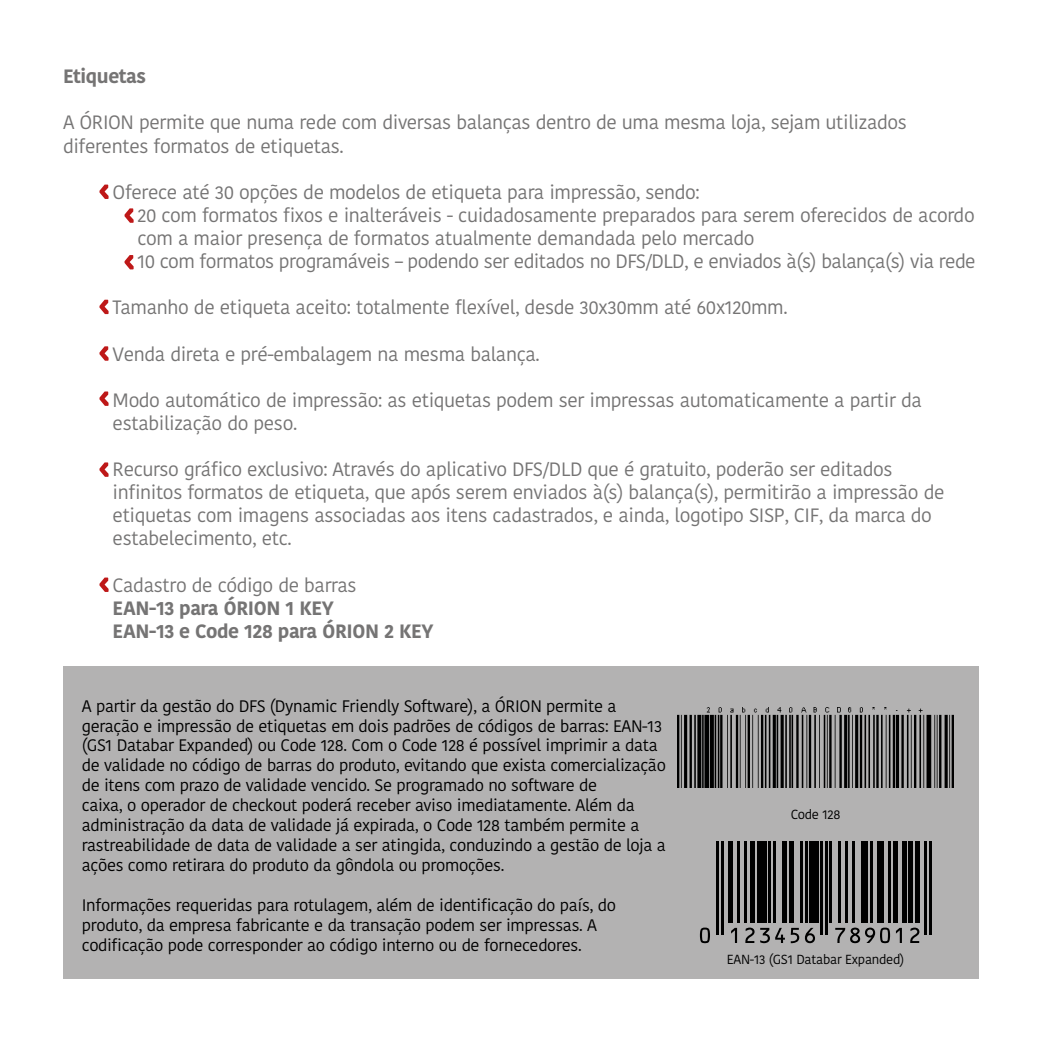
<style>
.page{position:relative;width:1042px;height:1042px;background:#fff}
.page>*{position:absolute;margin:0;border:0;box-sizing:border-box;transform-origin:0 0}
.t1{font:19.25px/23.1px "Kohinoor Telugu";letter-spacing:-.02em;color:#757474}
.t2{font:700 19.25px/23.1px "Kohinoor Telugu";letter-spacing:-.02em;color:#757474}
.t3{font:16.62px/19.9px "Kohinoor Telugu";letter-spacing:-.02em;color:#000}
.t4{font:13.12px "Kohinoor Telugu";letter-spacing:-.02em;color:#000}
</style>
<div class="page">
<svg style="left:99px;top:185px;width:10px;height:14px"></svg>
<svg style="left:125px;top:208px;width:9px;height:15px"></svg>
<svg style="left:125px;top:255px;width:9px;height:14px"></svg>
<svg style="left:99px;top:346px;width:10px;height:15px"></svg>
<svg style="left:99px;top:300px;width:10px;height:14px"></svg>
<svg style="left:99px;top:391px;width:10px;height:15px"></svg>
<svg style="left:99px;top:577px;width:10px;height:15px"></svg>
<svg style="left:99px;top:462px;width:10px;height:15px"></svg>
<div style="left:63px;top:666px;width:916px;height:313px;background:#b3b2b2"></div>
<img style="left:677px;top:707px;width:277px;height:81px">
<hr style="left:717px;top:841px;width:2px;height:93px;background:#000">
<hr style="left:721px;top:841px;width:2px;height:93px;background:#000">
<hr style="left:728px;top:841px;width:4px;height:82px;background:#000">
<hr style="left:737px;top:841px;width:2px;height:82px;background:#000">
<hr style="left:744px;top:841px;width:2px;height:82px;background:#000">
<div style="left:750px;top:841px;width:5px;height:82px;background:#000"></div>
<div style="left:757px;top:841px;width:9px;height:82px;background:#000"></div>
<hr style="left:769px;top:841px;width:2px;height:82px;background:#000">
<hr style="left:773px;top:841px;width:2px;height:82px;background:#000">
<div style="left:782px;top:841px;width:5px;height:82px;background:#000"></div>
<hr style="left:789px;top:841px;width:4px;height:82px;background:#000">
<hr style="left:800px;top:841px;width:2px;height:82px;background:#000">
<hr style="left:805px;top:841px;width:2px;height:82px;background:#000">
<div style="left:809px;top:841px;width:9px;height:82px;background:#000"></div>
<hr style="left:820px;top:841px;width:3px;height:93px;background:#000">
<hr style="left:825px;top:841px;width:2px;height:93px;background:#000">
<hr style="left:829px;top:841px;width:3px;height:82px;background:#000">
<hr style="left:839px;top:841px;width:2px;height:82px;background:#000">
<hr style="left:845px;top:841px;width:3px;height:82px;background:#000">
<hr style="left:852px;top:841px;width:2px;height:82px;background:#000">
<div style="left:861px;top:841px;width:7px;height:82px;background:#000"></div>
<hr style="left:870px;top:841px;width:2px;height:82px;background:#000">
<div style="left:877px;top:841px;width:7px;height:82px;background:#000"></div>
<hr style="left:888px;top:841px;width:2px;height:82px;background:#000">
<hr style="left:893px;top:841px;width:4px;height:82px;background:#000">
<hr style="left:902px;top:841px;width:4px;height:82px;background:#000">
<div style="left:908px;top:841px;width:5px;height:82px;background:#000"></div>
<div style="left:915px;top:841px;width:5px;height:82px;background:#000"></div>
<hr style="left:924px;top:841px;width:3px;height:93px;background:#000">
<hr style="left:929px;top:841px;width:2px;height:93px;background:#000">
<svg style="left:700px;top:927px;width:10px;height:16px"></svg>
<svg style="left:731px;top:928px;width:6px;height:15px"></svg>
<svg style="left:745px;top:927px;width:9px;height:16px"></svg>
<svg style="left:760px;top:928px;width:25px;height:15px"></svg>
<svg style="left:791px;top:928px;width:8px;height:15px"></svg>
<svg style="left:805px;top:928px;width:10px;height:15px"></svg>
<svg style="left:835px;top:927px;width:55px;height:16px"></svg>
<svg style="left:896px;top:928px;width:6px;height:15px"></svg>
<svg style="left:910px;top:927px;width:9px;height:16px"></svg>
<p class="t2" style="left:63px;top:65px;width:84px">Etiquetas</p>
<p class="t1" style="left:63px;top:111px;width:845px">A ÓRION permite que numa rede com diversas balanças dentro de uma mesma loja, sejam utilizados diferentes formatos de etiquetas.</p>
<p class="t1" style="left:137px;top:181px;width:840px;text-indent:-25px">Oferece até 30 opções de modelos de etiqueta para impressão, sendo:<br>20 com formatos fixos e inalteráveis - cuidadosamente preparados para serem oferecidos de acordo com a maior presença de formatos atualmente demandada pelo mercado<br>10 com formatos programáveis – podendo ser editados no DFS/DLD, e enviados à(s) balança(s) via rede</p>
<p class="t1" style="left:113px;top:296px;width:676px">Tamanho de etiqueta aceito: totalmente flexível, desde 30x30mm até 60x120mm.</p>
<p class="t1" style="left:113px;top:342px;width:429px">Venda direta e pré-embalagem na mesma balança.</p>
<p class="t1" style="left:113px;top:388px;width:811px">Modo automático de impressão: as etiquetas podem ser impressas automaticamente a partir da estabilização do peso.</p>
<p class="t1" style="left:113px;top:458px;width:833px">Recurso gráfico exclusivo: Através do aplicativo DFS/DLD que é gratuito, poderão ser editados infinitos formatos de etiqueta, que após serem enviados à(s) balança(s), permitirão a impressão de etiquetas com imagens associadas aos itens cadastrados, e ainda, logotipo SISP, CIF, da marca do estabelecimento, etc.</p>
<p class="t1" style="left:113px;top:573px;width:245px">Cadastro de código de barras</p>
<p class="t2" style="left:113px;top:596px;width:322px">EAN-13 para ÓRION 1 KEY<br>EAN-13 e Code 128 para ÓRION 2 KEY</p>
<p class="t3" style="left:82px;top:696px;width:585px">A partir da gestão do DFS (Dynamic Friendly Software), a ÓRION permite a geração e impressão de etiquetas em dois padrões de códigos de barras: EAN-13 (GS1 Databar Expanded) ou Code 128. Com o Code 128 é possível imprimir a data de validade no código de barras do produto, evitando que exista comercialização de itens com prazo de validade vencido. Se programado no software de<br>caixa, o operador de checkout poderá receber aviso imediatamente. Além da administração da data de validade já expirada, o Code 128 também permite a rastreabilidade de data de validade a ser atingida, conduzindo a gestão de loja a ações como retirara do produto da gôndola ou promoções.</p>
<p class="t3" style="left:82px;top:895px;width:536px">Informações requeridas para rotulagem, além de identificação do país, do produto, da empresa fabricante e da transação podem ser impressas. A codificação pode corresponder ao código interno ou de fornecedores.</p>
<p class="t4" style="left:790px;top:806px;width:51px">Code 128</p>
<p class="t4" style="left:727px;top:952px;width:179px">EAN-13 (GS1 Databar Expanded)</p>
</div>
